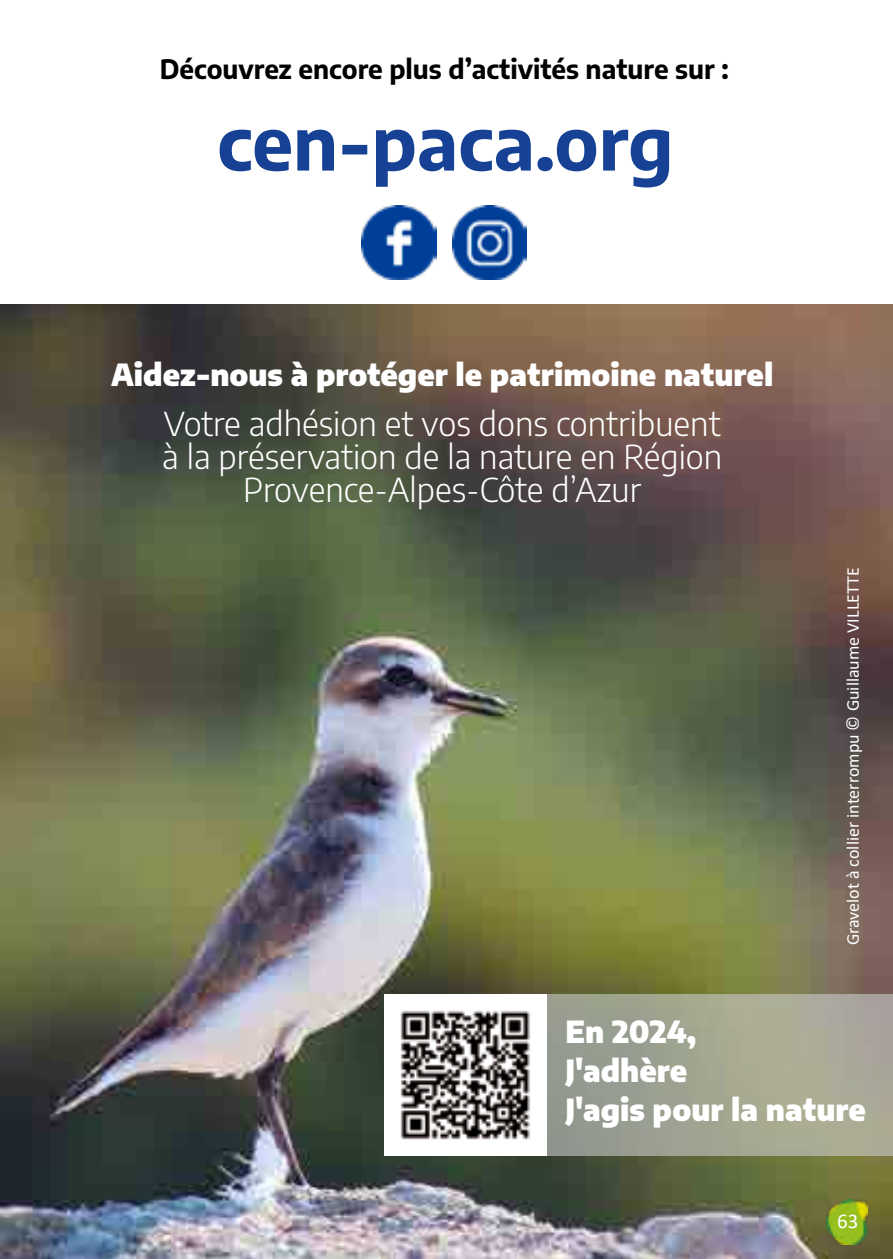
<style>
.page{position:relative;width:893px;height:1259px;background:#fff}
.page>*{position:absolute;margin:0;border:0;box-sizing:border-box;transform-origin:0 0}
.t1{font:300 33px/33px "Encode Sans";color:#fff;text-align:center}
.t2{font:900 30px/39px "Encode Sans";color:#fff}
.t3{font:700 26.4px "Encode Sans";color:#000}
.t4{font:21px "Calibri";color:#fff}
.t5{font:18px "Calibri";color:#fff}
</style>
<div class="page">
<img style="left:0;top:304px;width:893px;height:955px">
<svg style="left:220px;top:130px;width:449px;height:57px"></svg>
<img style="left:362px;top:205px;width:74px;height:75px">
<img style="left:452px;top:205px;width:75px;height:75px">
<div style="left:545px;top:994px;width:348px;height:161px;background:linear-gradient(to right,#949b8d,#b1ae98)"></div>
<img style="left:385px;top:994px;width:161px;height:161px">
<img style="left:826px;top:1199px;width:41px;height:45px">
<p class="t3" style="left:160px;top:50px;width:570px">Découvrez encore plus d’activités nature sur :</p>
<p class="t2" style="left:111px;top:353px;width:664px">Aidez-nous à protéger le patrimoine naturel</p>
<p class="t1" style="left:162px;top:406px;width:562px">Votre adhésion et vos dons contribuent à la préservation de la nature en Région<br>Provence-Alpes-Côte d’Azur</p>
<p class="t5" style="left:840px;top:945px;width:379px;rotate:-90deg">Gravelot à collier interrompu © Guillaume VILLETTE</p>
<p class="t2" style="left:566px;top:1009px;width:302px">En 2024,<br>J'adhère<br>J'agis pour la nature</p>
<p class="t4" style="left:837px;top:1197px;width:23px">63</p>
<p class="t4" style="left:837px;top:1206px;width:23px">63</p>
</div>
